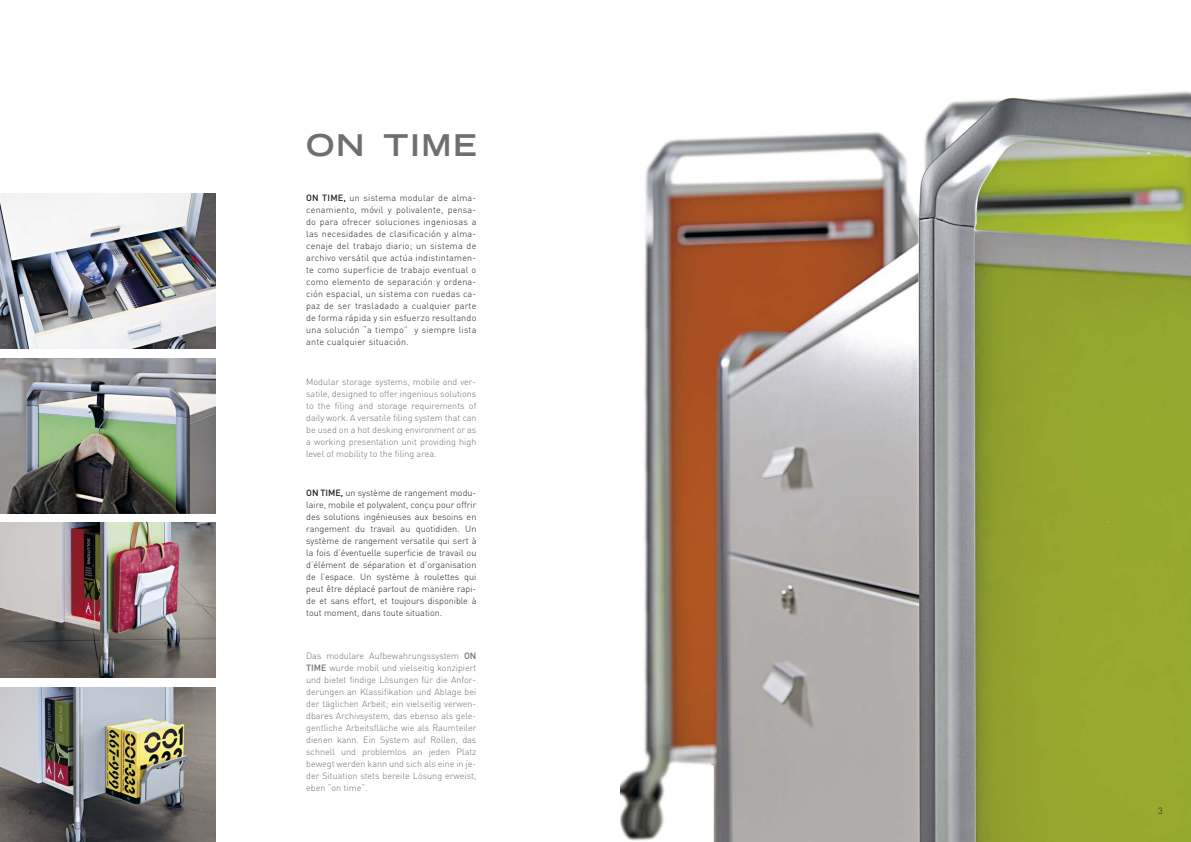
<style>
.page{position:relative;width:1191px;height:842px;background:#fff}
.page>*{position:absolute;margin:0;border:0;box-sizing:border-box;transform-origin:0 0}
.t1{font:700 expanded 30px "Trade Gothic LH";letter-spacing:.05em;color:#6e6f70}
.t2{font:300 9px/12px "DIN";color:#1f1e1d;text-align:justify}
.t3{font:300 9px/12px "DIN";color:#6e6f70;text-align:justify}
.s1{font-weight:500}
</style>
<div class="page">
<img style="left:0;top:523px;width:215px;height:154px">
<img style="left:0;top:687px;width:215px;height:155px">
<img style="left:0;top:358px;width:215px;height:155px">
<img style="left:0;top:194px;width:215px;height:155px">
<img style="left:620px;top:91px;width:571px;height:751px">
<h1 class="t1" style="left:306px;top:126px;width:172px">ON TIME</h1>
<p class="t2" style="left:306px;top:192px;width:172px"><span class="s1">ON TIME,</span> un sistema modular de alma&shy;cenamiento, móvil y polivalente, pensa&shy;do para ofrecer soluciones ingeniosas a las necesidades de clasificación y alma&shy;cenaje del trabajo diario; un sistema de archivo versátil que actúa indistintamen&shy;te como superficie de trabajo eventual o como elemento de separación y ordena&shy;ción espacial, un sistema con ruedas ca&shy;paz de ser trasladado a cualquier parte de forma rápida y sin esfuerzo resultando una solución “a tiempo” y siempre lista ante cualquier situación.</p>
<p class="t3" style="left:306px;top:376px;width:172px">Modular storage systems, mobile and ver&shy;satile, designed to offer ingenious solutions to the filing and storage requirements of daily work. A versatile filing system that can be used on a hot desking environment or as a working presentation unit providing high level of mobility to the filing area.</p>
<p class="t2" style="left:306px;top:487px;width:172px"><span class="s1">ON TIME,</span> un système de rangement modu&shy;laire, mobile et polyvalent, conçu pour offrir des solutions ingénieuses aux besoins en rangement du travail au quotididen. Un système de rangement versatile qui sert à la fois d’éventuelle superficie de travail ou d’élément de séparation et d’organisation de l’espace. Un système à roulettes qui peut être déplacé partout de manière rapi&shy;de et sans effort, et toujours disponible à tout moment, dans toute situation.</p>
<p class="t3" style="left:306px;top:649px;width:172px">Das modulare Aufbewahrungssystem <span class="s1">ON TIME</span> wurde mobil und vielseitig konzipiert und bietet findige Lösungen für die Anfor&shy;derungen an Klassifikation und Ablage bei der täglichen Arbeit; ein vielseitig verwen&shy;dbares Archivsystem, das ebenso als gele&shy;gentliche Arbeitsfläche wie als Raumteiler dienen kann. Ein System auf Rollen, das schnell und problemlos an jeden Platz bewegt werden kann und sich als eine in je&shy;der Situation stets bereite Lösung erweist, eben “on time“.</p>
<p class="t2" style="left:28px;top:804px;width:6px">2</p>
<p class="t2" style="left:1158px;top:804px;width:6px">3</p>
</div>
